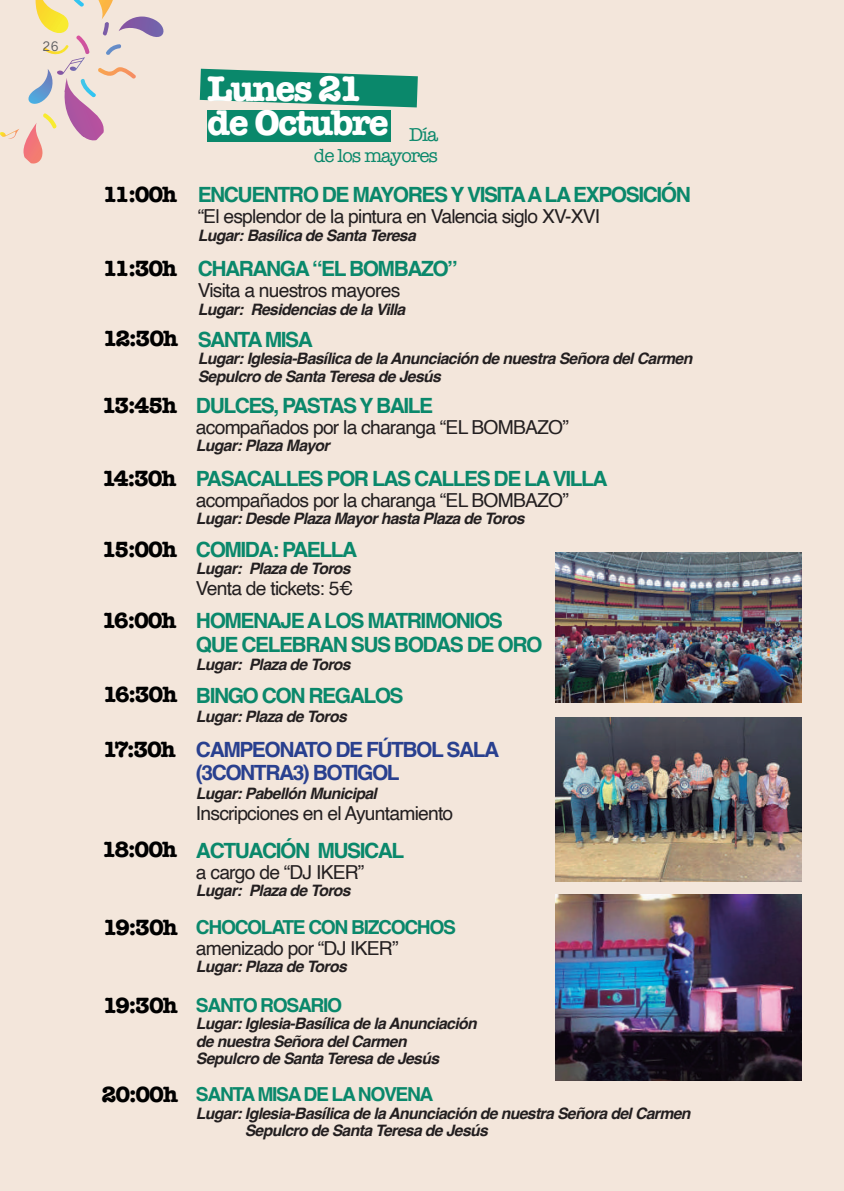
<style>
.page{position:relative;width:844px;height:1191px;background:#fff}
.page>*{position:absolute;margin:0;border:0;box-sizing:border-box;transform-origin:0 0}
.t1{font:700 36.75px/33.2px "American Typewriter";letter-spacing:-.05em;color:#fff}
.t2{font:700 22.75px "American Typewriter";letter-spacing:-.05em;color:#000}
.t3{font:700 21px/24.5px "Helvetica";letter-spacing:-.07em;color:#0a886b}
.t4{font:700 21px/22.8px "Helvetica";letter-spacing:-.07em;color:#29408f}
.t5{font:19.25px "Helvetica";letter-spacing:-.04em;color:#231f20}
.t6{font:700 19.25px "Helvetica";letter-spacing:-.07em;color:#0a886b}
.t7{font:19.25px "American Typewriter";letter-spacing:-.05em;color:#0a886b}
.t8{font:italic 700 15.75px/17.5px "Helvetica";letter-spacing:-.04em;color:#231f20}
.t9{font:14px "Grantha Sangam MN";color:#5c5c5f}
</style>
<div class="page">
<div style="left:0;top:0;width:843px;height:1191px;background:#f3e6db"></div>
<svg style="left:0;top:0;width:164px;height:164px"></svg>
<svg style="left:200px;top:69px;width:218px;height:38px"></svg>
<div style="left:207px;top:110px;width:183px;height:31px;background:#0a886b"></div>
<img style="left:555px;top:553px;width:246px;height:150px">
<img style="left:555px;top:717px;width:246px;height:164px">
<img style="left:555px;top:894px;width:246px;height:186px">
<p class="t9" style="left:42px;top:38px;width:18px">26</p>
<h1 class="t1" style="left:207px;top:71px;width:232px">Lunes 21<br>de Octubre <sub>Día</sub></h1>
<p class="t7" style="left:314px;top:141px;width:126px">de los mayores</p>
<h2 class="t2" style="left:102px;top:174px;width:76px">11:00h</h2>
<h3 class="t3" style="left:198px;top:185px;width:494px">ENCUENTRO DE MAYORES Y VISITA A LA EXPOSICIÓN</h3>
<p class="t5" style="left:198px;top:201px;width:404px">“El esplendor de la pintura en Valencia siglo XV-XVI</p>
<p class="t8" style="left:198px;top:228px;width:220px">Lugar: Basílica de Santa Teresa</p>
<h2 class="t2" style="left:102px;top:249px;width:76px">11:30h</h2>
<h3 class="t3" style="left:198px;top:259px;width:261px">CHARANGA “EL BOMBAZO”</h3>
<p class="t5" style="left:198px;top:275px;width:204px">Visita a nuestros mayores</p>
<p class="t8" style="left:198px;top:302px;width:209px">Lugar: Residencias de la Villa</p>
<h2 class="t2" style="left:102px;top:319px;width:77px">12:30h</h2>
<h3 class="t3" style="left:198px;top:329px;width:117px">SANTA MISA</h3>
<p class="t8" style="left:198px;top:351px;width:496px">Lugar: Iglesia-Basílica de la Anunciación de nuestra Señora del Carmen<br>Sepulcro de Santa Teresa de Jesús</p>
<h2 class="t2" style="left:102px;top:385px;width:77px">13:45h</h2>
<h3 class="t3" style="left:196px;top:395px;width:239px">DULCES, PASTAS Y BAILE</h3>
<p class="t5" style="left:196px;top:412px;width:374px">acompañados por la charanga “EL BOMBAZO”</p>
<p class="t8" style="left:196px;top:439px;width:135px">Lugar: Plaza Mayor</p>
<h2 class="t2" style="left:102px;top:458px;width:76px">14:30h</h2>
<h3 class="t3" style="left:196px;top:468px;width:413px">PASACALLES POR LAS CALLES DE LA VILLA</h3>
<p class="t5" style="left:196px;top:485px;width:374px">acompañados por la charanga “EL BOMBAZO”</p>
<p class="t8" style="left:196px;top:512px;width:330px">Lugar: Desde Plaza Mayor hasta Plaza de Toros</p>
<h2 class="t2" style="left:102px;top:529px;width:77px">15:00h</h2>
<h2 class="t2" style="left:102px;top:600px;width:76px">16:00h</h2>
<h3 class="t3" style="left:196px;top:539px;width:163px">COMIDA: PAELLA</h3>
<p class="t8" style="left:196px;top:562px;width:156px">Lugar: Plaza de Toros</p>
<p class="t5" style="left:196px;top:574px;width:159px">Venta de tickets: 5€</p>
<h3 class="t3" style="left:196px;top:610px;width:348px">HOMENAJE A LOS MATRIMONIOS<br>QUE CELEBRAN SUS BODAS DE ORO</h3>
<p class="t8" style="left:196px;top:657px;width:156px">Lugar: Plaza de Toros</p>
<h2 class="t2" style="left:102px;top:675px;width:76px">16:30h</h2>
<h2 class="t2" style="left:102px;top:730px;width:75px">17:30h</h2>
<h3 class="t3" style="left:196px;top:685px;width:209px">BINGO CON REGALOS</h3>
<p class="t8" style="left:196px;top:709px;width:152px">Lugar: Plaza de Toros</p>
<h3 class="t4" style="left:196px;top:741px;width:305px">CAMPEONATO DE FÚTBOL SALA (3CONTRA3) BOTIGOL</h3>
<p class="t8" style="left:196px;top:787px;width:182px">Lugar: Pabellón Municipal</p>
<p class="t5" style="left:196px;top:798px;width:259px">Inscripciones en el Ayuntamiento</p>
<h2 class="t2" style="left:102px;top:830px;width:77px">18:00h</h2>
<h3 class="t3" style="left:196px;top:840px;width:210px">ACTUACIÓN MUSICAL</h3>
<p class="t5" style="left:196px;top:857px;width:170px">a cargo de “DJ IKER”</p>
<p class="t8" style="left:196px;top:883px;width:156px">Lugar: Plaza de Toros</p>
<h2 class="t2" style="left:102px;top:907px;width:77px">19:30h</h2>
<p class="t6" style="left:196px;top:915px;width:261px">CHOCOLATE CON BIZCOCHOS</p>
<p class="t5" style="left:196px;top:933px;width:204px">amenizado por “DJ IKER”</p>
<p class="t8" style="left:196px;top:959px;width:152px">Lugar: Plaza de Toros</p>
<h2 class="t2" style="left:102px;top:985px;width:77px">19:30h</h2>
<p class="t6" style="left:196px;top:993px;width:148px">SANTO ROSARIO</p>
<p class="t8" style="left:196px;top:1016px;width:282px">Lugar: Iglesia-Basílica de la Anunciación de nuestra Señora del Carmen<br>Sepulcro de Santa Teresa de Jesús</p>
<h2 class="t2" style="left:102px;top:1075px;width:78px">20:00h</h2>
<p class="t6" style="left:196px;top:1082px;width:239px">SANTA MISA DE LA NOVENA</p>
<p class="t8" style="left:245px;top:1106px;width:447px;text-indent:-49px">Lugar: Iglesia-Basílica de la Anunciación de nuestra Señora del Carmen<br>Sepulcro de Santa Teresa de Jesús</p>
</div>
